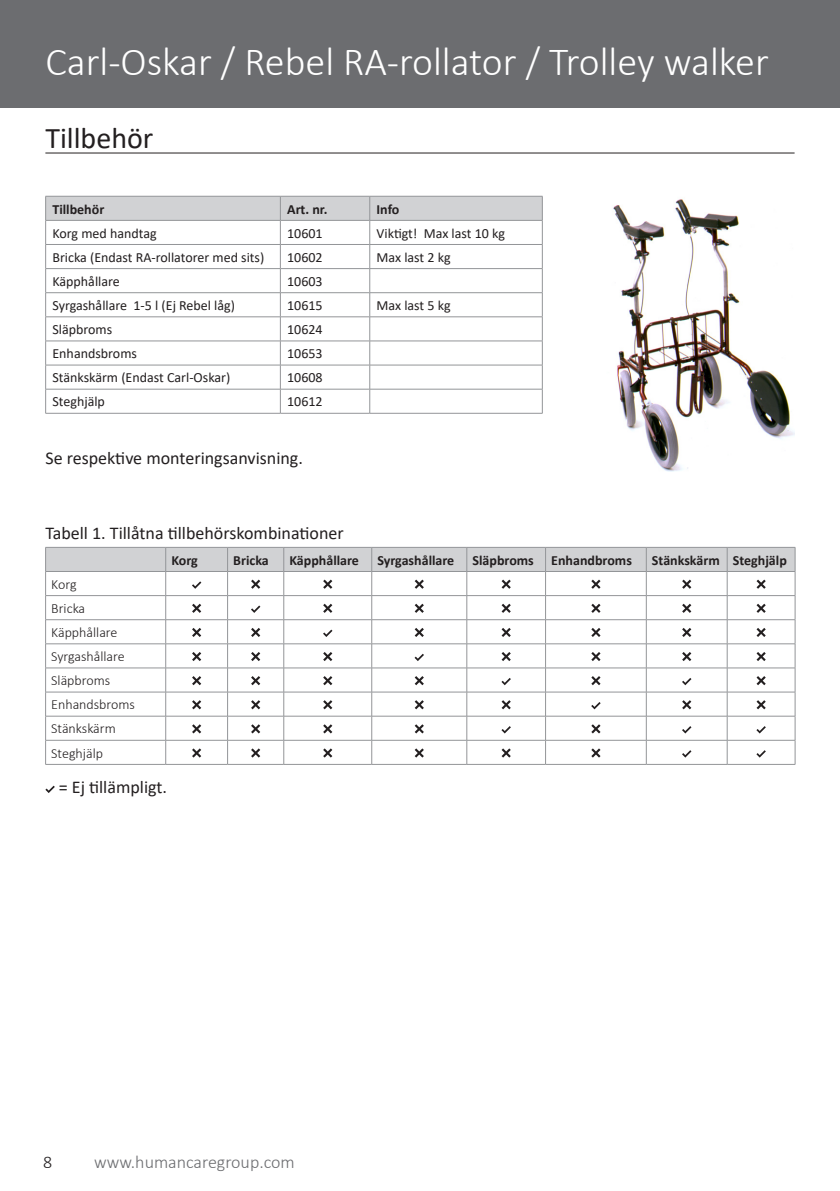
<style>
.page{position:relative;width:840px;height:1191px;background:#fff}
.page>*{position:absolute;margin:0;border:0;box-sizing:border-box;transform-origin:0 0}
.t1{font:300 40px "Calibri";color:#fff}
.Content_heading{font:30px "Calibri";color:#231f20}
.Body_text{font:18px "Calibri";color:#231f20}
.t2{font:300 18px "Calibri";color:#6c6d70}
.t3{font:300 18px "Calibri";color:#231f20}
.Body_text-2{font:14px "Calibri";color:#231f20}
.Table_cell_text{font:300 14px "Calibri";color:#231f20}
.Table_cell_headline{font:700 14px "Calibri";color:#231f20}
.Body_text-3{font:700 14px "Calibri";color:#231f20}
</style>
<div class="page">
<div style="left:0;top:0;width:839px;height:108px;background:#6c6d70"></div>
<hr style="left:45px;top:152px;width:749px;height:1px;background:#231f20">
<svg style="left:45px;top:785px;width:10px;height:8px"></svg>
<svg style="left:45px;top:196px;width:497px;height:217px"></svg>
<hr style="left:45px;top:413px;width:235px;height:1px;background:#939598">
<hr style="left:280px;top:413px;width:89px;height:1px;background:#939598">
<hr style="left:369px;top:413px;width:173px;height:1px;background:#939598">
<img style="left:613px;top:199px;width:181px;height:272px">
<hr style="left:45px;top:764px;width:121px;height:1px;background:#939598">
<hr style="left:166px;top:764px;width:61px;height:1px;background:#939598">
<hr style="left:227px;top:764px;width:56px;height:1px;background:#939598">
<hr style="left:283px;top:764px;width:88px;height:1px;background:#939598">
<hr style="left:371px;top:764px;width:95px;height:1px;background:#939598">
<hr style="left:466px;top:764px;width:79px;height:1px;background:#939598">
<hr style="left:545px;top:764px;width:101px;height:1px;background:#939598">
<hr style="left:646px;top:764px;width:80px;height:1px;background:#939598">
<hr style="left:726px;top:764px;width:68px;height:1px;background:#939598">
<svg style="left:45px;top:547px;width:750px;height:217px"></svg>
<h1 class="t1" style="left:45px;top:37px;width:724px">Carl-Oskar / Rebel RA-rollator / Trolley walker</h1>
<p class="Content_heading" style="left:45px;top:117px;width:109px">Tillbehör</p>
<p class="Body_text-3" style="left:52px;top:199px;width:53px">Tillbehör</p>
<p class="Body_text-3" style="left:287px;top:199px;width:42px">Art. nr.</p>
<p class="Body_text-3" style="left:376px;top:199px;width:24px">Info</p>
<p class="Body_text-2" style="left:52px;top:223px;width:106px">Korg med handtag</p>
<p class="Body_text-2" style="left:287px;top:223px;width:37px">10601</p>
<p class="Body_text-2" style="left:376px;top:223px;width:130px">Viktigt! Max last 10 kg</p>
<p class="Body_text-2" style="left:52px;top:247px;width:213px">Bricka (Endast RA-rollatorer med sits)</p>
<p class="Body_text-2" style="left:287px;top:247px;width:37px">10602</p>
<p class="Body_text-2" style="left:376px;top:247px;width:76px">Max last 2 kg</p>
<p class="Body_text-2" style="left:52px;top:271px;width:69px">Käpphållare</p>
<p class="Body_text-2" style="left:287px;top:271px;width:37px">10603</p>
<p class="Body_text-2" style="left:52px;top:296px;width:184px">Syrgashållare 1-5 l (Ej Rebel låg)</p>
<p class="Body_text-2" style="left:287px;top:296px;width:37px">10615</p>
<p class="Body_text-2" style="left:376px;top:296px;width:76px">Max last 5 kg</p>
<p class="Body_text-2" style="left:52px;top:320px;width:61px">Släpbroms</p>
<p class="Body_text-2" style="left:287px;top:320px;width:37px">10624</p>
<p class="Body_text-2" style="left:52px;top:344px;width:86px">Enhandsbroms</p>
<p class="Body_text-2" style="left:287px;top:344px;width:37px">10653</p>
<p class="Body_text-2" style="left:52px;top:368px;width:179px">Stänkskärm (Endast Carl-Oskar)</p>
<p class="Body_text-2" style="left:287px;top:368px;width:37px">10608</p>
<p class="Body_text-2" style="left:52px;top:392px;width:54px">Steghjälp</p>
<p class="Body_text-2" style="left:287px;top:392px;width:37px">10612</p>
<p class="Body_text" style="left:45px;top:446px;width:259px">Se respektive monteringsanvisning.</p>
<p class="Body_text" style="left:45px;top:521px;width:300px">Tabell 1. Tillåtna tillbehörskombinationer</p>
<p class="Table_cell_text" style="left:51px;top:575px;width:27px">Korg</p>
<p class="Table_cell_text" style="left:51px;top:599px;width:35px">Bricka</p>
<p class="Table_cell_text" style="left:51px;top:623px;width:68px">Käpphållare</p>
<p class="Table_cell_text" style="left:51px;top:648px;width:75px">Syrgashållare</p>
<p class="Table_cell_text" style="left:51px;top:672px;width:60px">Släpbroms</p>
<p class="Table_cell_text" style="left:51px;top:696px;width:85px">Enhandsbroms</p>
<p class="Table_cell_text" style="left:51px;top:720px;width:66px">Stänkskärm</p>
<p class="Table_cell_text" style="left:51px;top:744px;width:53px">Steghjälp</p>
<p class="Table_cell_headline" style="left:171px;top:550px;width:28px">Korg</p>
<p class="Table_cell_headline" style="left:233px;top:550px;width:37px">Bricka</p>
<p class="Table_cell_headline" style="left:289px;top:550px;width:71px">Käpphållare</p>
<p class="Table_cell_headline" style="left:377px;top:550px;width:78px">Syrgashållare</p>
<p class="Table_cell_headline" style="left:472px;top:550px;width:63px">Släpbroms</p>
<p class="Table_cell_headline" style="left:551px;top:550px;width:82px">Enhandbroms</p>
<p class="Table_cell_headline" style="left:651px;top:550px;width:69px">Stänkskärm</p>
<p class="Table_cell_headline" style="left:732px;top:550px;width:55px">Steghjälp</p>
<p class="Body_text" style="left:59px;top:774px;width:109px">= Ej tillämpligt.</p>
<p class="t3" style="left:43px;top:1151px;width:11px">8</p>
<p class="t2" style="left:94px;top:1151px;width:202px">www.humancaregroup.com</p>
</div>
